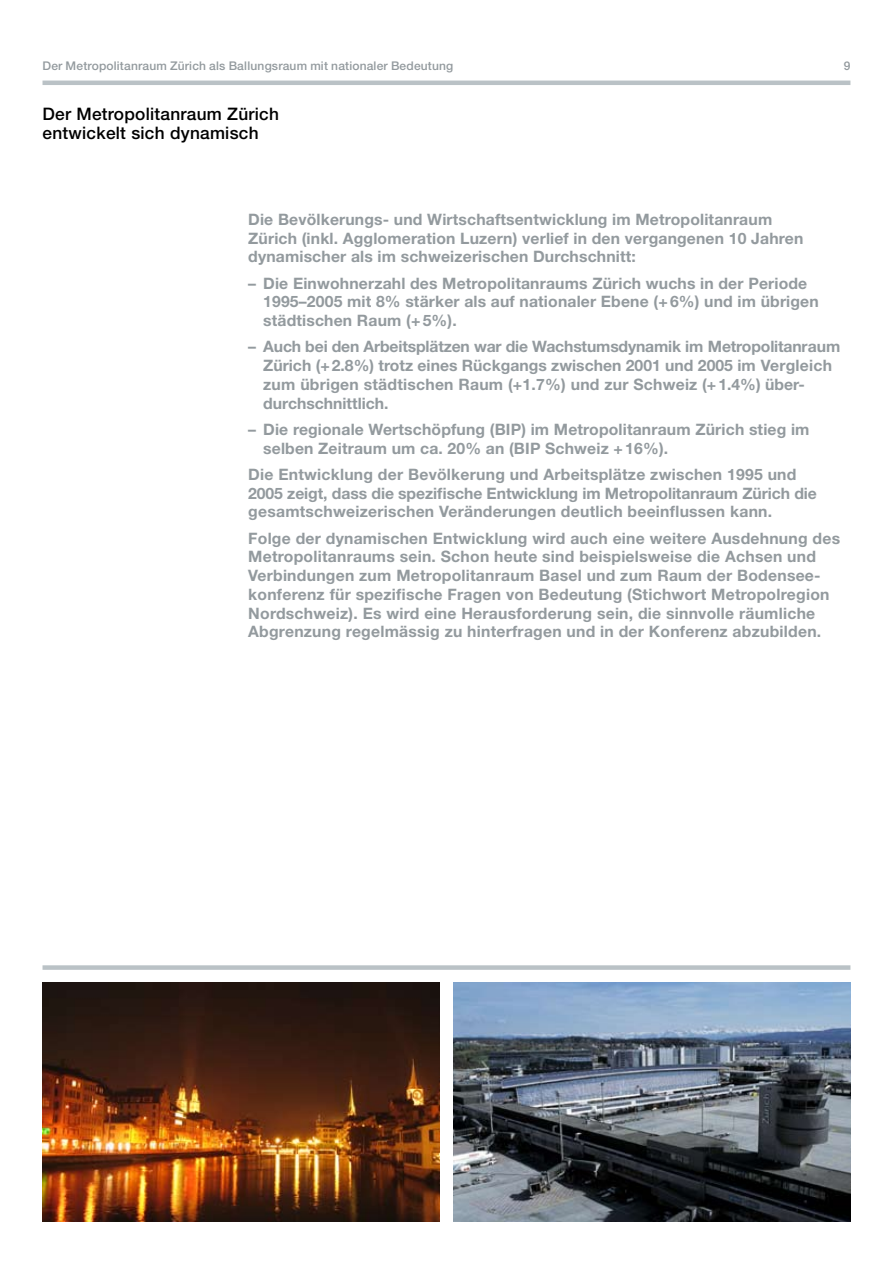
<style>
.page{position:relative;width:893px;height:1263px;background:#fff}
.page>*{position:absolute;margin:0;border:0;box-sizing:border-box;transform-origin:0 0}
.t1{font:500 17.25px/18.8px "Helvetica Neue";letter-spacing:.015em;color:#000}
.t2{font:700 15.75px/18.8px "Helvetica Neue";letter-spacing:.01em;color:#939a9e}
.t3{font:500 12px "Helvetica Neue";letter-spacing:.015em;color:#939a9e}
</style>
<div class="page">
<hr style="left:43px;top:81px;width:807px;height:4px;background:#bac2c6">
<div style="left:43px;top:965px;width:807px;height:5px;background:#bac2c6"></div>
<img style="left:43px;top:983px;width:396px;height:238px">
<img style="left:454px;top:983px;width:396px;height:238px">
<p class="t3" style="left:43px;top:59px;width:412px">Der Metropolitanraum Zürich als Ballungsraum mit nationaler Bedeutung</p>
<p class="t1" style="left:43px;top:104px;width:238px">Der Metropolitanraum Zürich entwickelt sich dynamisch</p>
<p class="t3" style="left:844px;top:59px;width:8px">9</p>
<p class="t2" style="left:248px;top:210px;width:557px">Die Bevölkerungs- und Wirtschaftsentwicklung im Metropolitanraum<br>Zürich (inkl. Agglomeration Luzern) verlief in den vergangenen 10 Jahren dynamischer als im schweizerischen Durchschnitt:</p>
<p class="t2" style="left:263px;top:273px;width:557px;text-indent:-15px">– Die Einwohnerzahl des Metropolitanraums Zürich wuchs in der Periode<br>1995–2005 mit 8% stärker als auf nationaler Ebene (+6%) und im übrigen städtischen Raum (+5%).</p>
<p class="t2" style="left:263px;top:337px;width:579px;text-indent:-15px">– Auch bei den Arbeitsplätzen war die Wachstumsdynamik im Metropolitanraum Zürich (+2.8%) trotz eines Rückgangs zwischen 2001 und 2005 im Vergleich zum übrigen städtischen Raum (+1.7%) und zur Schweiz (+1.4%) über&shy;durchschnittlich.</p>
<p class="t2" style="left:263px;top:420px;width:548px;text-indent:-15px">– Die regionale Wertschöpfung (BIP) im Metropolitanraum Zürich stieg im selben Zeitraum um ca. 20% an (BIP Schweiz +16%).</p>
<p class="t2" style="left:248px;top:465px;width:570px">Die Entwicklung der Bevölkerung und Arbeitsplätze zwischen 1995 und<br>2005 zeigt, dass die spezifische Entwicklung im Metropolitanraum Zürich die gesamtschweizerischen Veränderungen deutlich beeinflussen kann.</p>
<p class="t2" style="left:248px;top:528px;width:593px">Folge der dynamischen Entwicklung wird auch eine weitere Ausdehnung des Metropolitanraums sein. Schon heute sind beispielsweise die Achsen und Verbindungen zum Metropolitanraum Basel und zum Raum der Bodensee&shy;konferenz für spezifische Fragen von Bedeutung (Stichwort Metropolregion Nordschweiz). Es wird eine Herausforderung sein, die sinnvolle räumliche Abgrenzung regelmässig zu hinterfragen und in der Konferenz abzubilden.</p>
</div>
